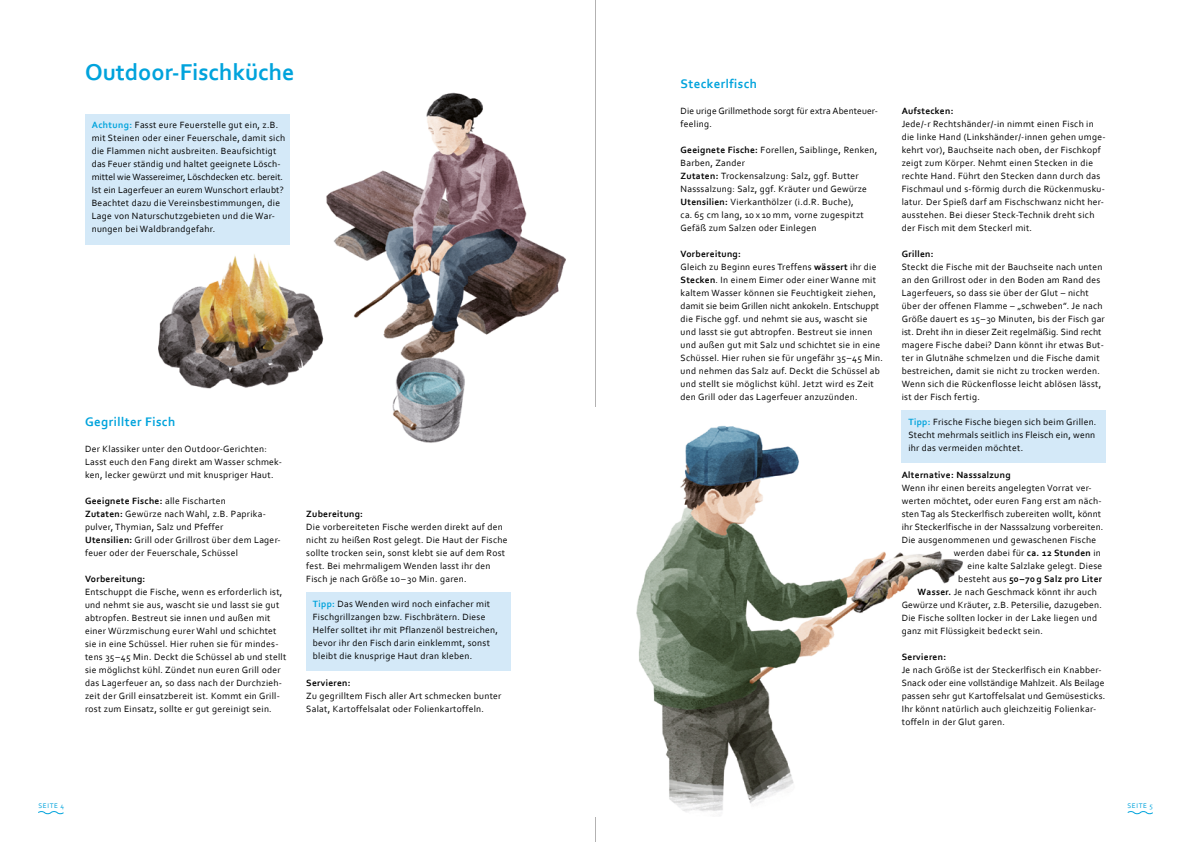
<style>
.page{position:relative;width:1191px;height:842px;background:#fff}
.page>*{position:absolute;margin:0;border:0;box-sizing:border-box;transform-origin:0 0}
.t1{font:700 24px "Corbel";color:#00a3dc}
.t2{font:700 13px "Corbel";letter-spacing:.03em;color:#00a3dc}
.t3{font:9.5px/13px "Corbel";letter-spacing:.03em;color:#000}
.t4{font:700 9.5px "Corbel";letter-spacing:.03em;color:#000}
.t5{font:9.5px/13px "Corbel";letter-spacing:.01em;color:#000}
.t6{font:7px "Corbel";letter-spacing:.09em;color:#00a3dc}
.s1{font-weight:700;color:#00a3dc}
.s2{font-weight:700}
.s3{font-weight:400}
</style>
<div class="page">
<hr style="left:595px;top:0;width:1px;height:842px;background:#b3b2b2">
<img style="left:159px;top:92px;width:407px;height:351px">
<svg style="left:1127px;top:811px;width:26px;height:4px"></svg>
<svg style="left:38px;top:811px;width:26px;height:4px"></svg>
<div style="left:85px;top:114px;width:204px;height:130px;background:#d4e9f8"></div>
<div style="left:306px;top:592px;width:204px;height:78px;background:#d4e9f8"></div>
<img style="left:595px;top:408px;width:384px;height:408px">
<div style="left:901px;top:410px;width:205px;height:52px;background:#d4e9f8"></div>
<h1 class="t1" style="left:85px;top:57px;width:211px">Outdoor-Fischküche</h1>
<p class="t3" style="left:92px;top:118px;width:195px"><span class="s1">Achtung:</span> Fasst eure Feuerstelle gut ein, z.B. mit Steinen oder einer Feuerschale, damit sich die Flammen nicht ausbreiten. Beaufsichtigt das Feuer ständig und haltet geeignete Lösch&shy;mittel wie Wassereimer, Löschdecken etc. bereit.<br>Ist ein Lagerfeuer an eurem Wunschort erlaubt?<br>Beachtet dazu die Vereinsbestimmungen, die Lage von Naturschutzgebieten und die War&shy;nungen bei Waldbrandgefahr.</p>
<h2 class="t2" style="left:85px;top:414px;width:92px">Gegrillter Fisch</h2>
<p class="t3" style="left:85px;top:442px;width:198px">Der Klassiker unter den Outdoor-Gerichten:<br>Lasst euch den Fang direkt am Wasser schmek&shy;ken, lecker gewürzt und mit knuspriger Haut.</p>
<p class="t3" style="left:85px;top:494px;width:197px"><span class="s2">Geeignete Fische:</span> alle Fischarten<br><span class="s2">Zutaten:</span> Gewürze nach Wahl, z.B. Paprika&shy;pulver, Thymian, Salz und Pfeffer<br><span class="s2">Utensilien:</span> Grill oder Grillrost über dem Lager&shy;feuer oder der Feuerschale, Schüssel</p>
<p class="t4" style="left:85px;top:573px;width:62px">Vorbereitung:</p>
<p class="t3" style="left:85px;top:585px;width:203px">Entschuppt die Fische, wenn es erforderlich ist, und nehmt sie aus, wascht sie und lasst sie gut abtropfen. Bestreut sie innen und außen mit einer Würzmischung eurer Wahl und schichtet sie in eine Schüssel. Hier ruhen sie für mindes&shy;tens 35–45 Min. Deckt die Schüssel ab und stellt sie möglichst kühl. Zündet nun euren Grill oder das Lagerfeuer an, so dass nach der Durchzieh&shy;zeit der Grill einsatzbereit ist. Kommt ein Grill&shy;rost zum Einsatz, sollte er gut gereinigt sein.</p>
<p class="t4" style="left:306px;top:508px;width:58px">Zubereitung:</p>
<p class="t3" style="left:306px;top:520px;width:203px">Die vorbereiteten Fische werden direkt auf den nicht zu heißen Rost gelegt. Die Haut der Fische sollte trocken sein, sonst klebt sie auf dem Rost fest. Bei mehrmaligem Wenden lasst ihr den Fisch je nach Größe 10–30 Min. garen.</p>
<p class="t3" style="left:313px;top:597px;width:187px"><span class="s1">Tipp:</span> Das Wenden wird noch einfacher mit Fischgrillzangen bzw. Fischbrätern. Diese Helfer solltet ihr mit Pflanzenöl bestreichen, bevor ihr den Fisch darin einklemmt, sonst bleibt die knusprige Haut dran kleben.</p>
<p class="t4" style="left:306px;top:677px;width:46px">Servieren:</p>
<p class="t3" style="left:306px;top:689px;width:197px">Zu gegrilltem Fisch aller Art schmecken bunter<br>Salat, Kartoffelsalat oder Folienkartoffeln.</p>
<h2 class="t2" style="left:680px;top:76px;width:78px">Steckerlfisch</h2>
<p class="t5" style="left:680px;top:104px;width:199px">Die urige Grillmethode sorgt für extra Abenteuer&shy;feeling.</p>
<p class="t3" style="left:680px;top:143px;width:198px"><span class="s2">Geeignete Fische:</span> Forellen, Saiblinge, Renken, Barben, Zander<br><span class="s2">Zutaten:</span> Trockensalzung: Salz, ggf. Butter Nasssalzung: Salz, ggf. Kräuter und Gewürze <span class="s2">Utensilien:</span> Vierkanthölzer (i.d.R. Buche),<br>ca. 65 cm lang, 10 x 10 mm, vorne zugespitzt Gefäß zum Salzen oder Einlegen</p>
<p class="t3" style="left:680px;top:247px;width:204px"><span class="s2">Vorbereitung:<br></span>Gleich zu Beginn eures Treffens <span class="s2">wässert</span> ihr die <span class="s2">Stecken</span>. In einem Eimer oder einer Wanne mit kaltem Wasser können sie Feuchtigkeit ziehen, damit sie beim Grillen nicht ankokeln. Entschuppt die Fische ggf. und nehmt sie aus, wascht sie und lasst sie gut abtropfen. Bestreut sie innen und außen gut mit Salz und schichtet sie in eine Schüssel. Hier ruhen sie für ungefähr 35–45 Min. und nehmen das Salz auf. Deckt die Schüssel ab und stellt sie möglichst kühl. Jetzt wird es Zeit den Grill oder das Lagerfeuer anzuzünden.</p>
<p class="t4" style="left:901px;top:105px;width:53px">Aufstecken:</p>
<p class="t3" style="left:901px;top:117px;width:205px">Jede/-r Rechtshänder/-in nimmt einen Fisch in die linke Hand (Linkshänder/-innen gehen umge&shy;kehrt vor), Bauchseite nach oben, der Fischkopf zeigt zum Körper. Nehmt einen Stecken in die rechte Hand. Führt den Stecken dann durch das Fischmaul und s-förmig durch die Rückenmusku&shy;latur. Der Spieß darf am Fischschwanz nicht her&shy;ausstehen. Bei dieser Steck-Technik dreht sich der Fisch mit dem Steckerl mit.</p>
<p class="t4" style="left:901px;top:248px;width:33px">Grillen:</p>
<p class="t3" style="left:901px;top:260px;width:205px">Steckt die Fische mit der Bauchseite nach unten an den Grillrost oder in den Boden am Rand des Lagerfeuers, so dass sie über der Glut – nicht über der offenen Flamme – „schweben”. Je nach Größe dauert es 15–30 Minuten, bis der Fisch gar ist. Dreht ihn in dieser Zeit regelmäßig. Sind recht magere Fische dabei? Dann könnt ihr etwas But&shy;ter in Glutnähe schmelzen und die Fische damit bestreichen, damit sie nicht zu trocken werden.<br>Wenn sich die Rückenflosse leicht ablösen lässt, ist der Fisch fertig.</p>
<p class="t3" style="left:901px;top:416px;width:193px">Tipp: Frische Fische biegen sich beim Grillen.<br>Stecht mehrmals seitlich ins Fleisch ein, wenn ihr das vermeiden möchtet.</p>
<p class="t4" style="left:901px;top:469px;width:110px">Alternative: Nasssalzung</p>
<p class="t3" style="left:901px;top:481px;width:191px">Wenn ihr einen bereits angelegten Vorrat ver-</p>
<p class="t3" style="left:901px;top:494px;width:201px">werten möchtet, oder euren Fang erst am näch-</p>
<p class="t3" style="left:901px;top:507px;width:201px">sten Tag als Steckerlfisch zubereiten wollt, könnt</p>
<p class="t3" style="left:901px;top:520px;width:203px">ihr Steckerlfische in der Nasssalzung vorbereiten.</p>
<p class="t3" style="left:901px;top:533px;width:196px">Die ausgenommenen und gewaschenen Fische</p>
<p class="t3" style="left:953px;top:546px;width:149px">werden dabei für <span class="s2">ca. 12 Stunden</span> in</p>
<p class="t3" style="left:967px;top:559px;width:136px">eine kalte Salzlake gelegt. Diese</p>
<p class="t4" style="left:958px;top:573px;width:145px"><span class="s3">besteht aus</span> 50–70 g Salz pro Liter</p>
<p class="t3" style="left:917px;top:585px;width:181px"><span class="s2">Wasser.</span> Je nach Geschmack könnt ihr auch</p>
<p class="t3" style="left:901px;top:598px;width:202px">Gewürze und Kräuter, z.B. Petersilie, dazugeben.</p>
<p class="t3" style="left:901px;top:611px;width:197px">Die Fische sollten locker in der Lake liegen und</p>
<p class="t3" style="left:901px;top:624px;width:143px">ganz mit Flüssigkeit bedeckt sein.</p>
<p class="t4" style="left:901px;top:651px;width:46px">Servieren:</p>
<p class="t3" style="left:901px;top:663px;width:205px">Je nach Größe ist der Steckerlfisch ein Knabber-Snack oder eine vollständige Mahlzeit. Als Beilage passen sehr gut Kartoffelsalat und Gemüsesticks.<br>Ihr könnt natürlich auch gleichzeitig Folienkar&shy;toffeln in der Glut garen.</p>
<p class="t3" style="left:908px;top:415px;width:190px"><span class="s1">Tipp:</span> Frische Fische biegen sich beim Grillen.<br>Stecht mehrmals seitlich ins Fleisch ein, wenn ihr das vermeiden möchtet.</p>
<p class="t6" style="left:38px;top:802px;width:27px">SEITE 4</p>
<p class="t6" style="left:1127px;top:802px;width:27px">SEITE 5</p>
</div>
